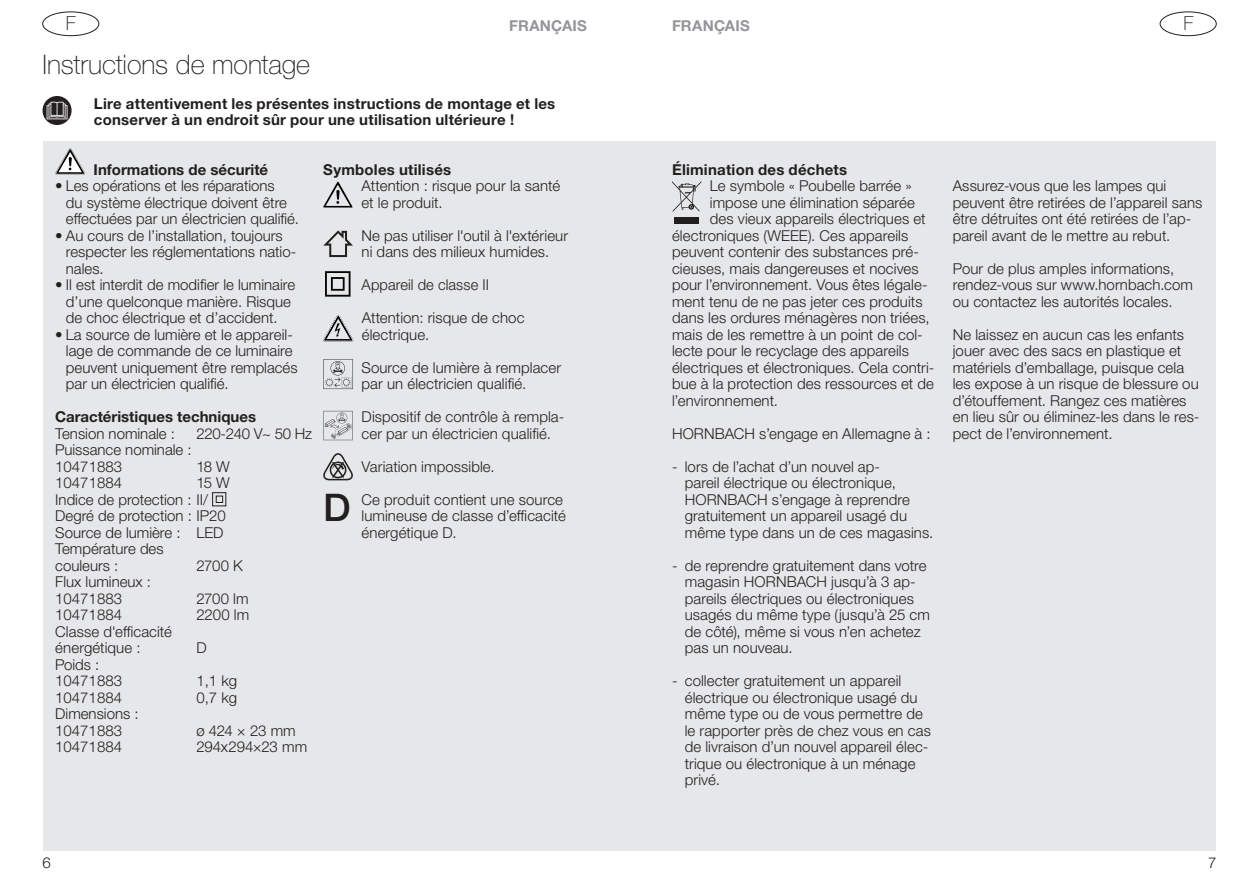
<style>
.page{position:relative;width:1259px;height:893px;background:#fff}
.page>*{position:absolute;margin:0;border:0;box-sizing:border-box;transform-origin:0 0}
.t1{font:500 38.1px "Helvetica Neue LTW1 G";color:#231f20}
.t2{font:100 27px "Helvetica Neue LTW1 G";letter-spacing:-.005em;color:#231f20}
.t3{font:100 19.5px "Helvetica Neue LTW1 G";color:#231f20}
.t4{font:300 15px/16.5px "Helvetica Neue LTW1 G";letter-spacing:.005em;color:#231f20}
.t5{font:700 15px/16.5px "Helvetica Neue LTW1 G";letter-spacing:.015em;color:#231f20}
.t6{font:700 15px "Helvetica Neue LTW1 G";letter-spacing:.015em;color:#939598}
.t7{font:300 15px "Helvetica Neue LTW1 G";letter-spacing:-.02em;color:#231f20}
.s1{font-weight:300}
.s2{font-weight:700}
</style>
<div class="page">
<div style="left:43px;top:12px;width:56px;height:24px;border:1px solid #231f20;border-radius:50%"></div>
<div style="left:43px;top:142px;width:586px;height:709px;background:#e6e7e9"></div>
<svg style="left:43px;top:96px;width:29px;height:29px"></svg>
<svg style="left:47px;top:102px;width:20px;height:17px"></svg>
<svg style="left:55px;top:149px;width:30px;height:26px"></svg>
<div style="left:212px;top:492px;width:14px;height:14px;border:1px solid #231f20"></div>
<div style="left:216px;top:496px;width:7px;height:7px;border:1px solid #231f20"></div>
<svg style="left:323px;top:182px;width:29px;height:26px"></svg>
<svg style="left:323px;top:230px;width:30px;height:27px"></svg>
<svg style="left:323px;top:315px;width:30px;height:26px"></svg>
<svg style="left:323px;top:359px;width:30px;height:30px"></svg>
<svg style="left:323px;top:411px;width:30px;height:29px"></svg>
<svg style="left:323px;top:453px;width:30px;height:27px"></svg>
<svg style="left:325px;top:271px;width:25px;height:26px"></svg>
<div style="left:1160px;top:12px;width:56px;height:24px;border:1px solid #231f20;border-radius:50%"></div>
<div style="left:629px;top:142px;width:587px;height:709px;background:#e6e7e9"></div>
<svg style="left:672px;top:181px;width:29px;height:31px"></svg>
<div style="left:674px;top:218px;width:25px;height:6px;background:#231f20"></div>
<p class="t3" style="left:66px;top:12px;width:12px">F</p>
<p class="t6" style="left:509px;top:16px;width:79px">FRANÇAIS</p>
<p class="t2" style="left:43px;top:49px;width:269px">Instructions de montage</p>
<p class="t5" style="left:94px;top:95px;width:463px">Lire attentivement les présentes instructions de montage et les conserver à un endroit sûr pour une utilisation ultérieure !</p>
<p class="t5" style="left:94px;top:161px;width:176px">Informations de sécurité</p>
<p class="t4" style="left:66px;top:177px;width:235px;text-indent:-11px">• Les opérations et les réparations<br>du système électrique doivent être effectuées par un électricien qualifié.</p>
<p class="t4" style="left:66px;top:227px;width:232px;text-indent:-11px">• Au cours de l’installation, toujours respecter les réglementations natio&shy;nales.</p>
<p class="t4" style="left:55px;top:276px;width:241px;text-align:center">• Il est interdit de modifier le luminaire d’une quelconque manière. Risque de choc électrique et d’accident.</p>
<p class="t4" style="left:66px;top:326px;width:233px;text-indent:-11px">• La source de lumière et le appareil&shy;lage de commande de ce luminaire peuvent uniquement être remplacés par un électricien qualifié.</p>
<p class="t5" style="left:55px;top:408px;width:202px">Caractéristiques techniques<br><span class="s1">Tension nominale :</span></p>
<p class="t4" style="left:361px;top:161px;width:200px;text-indent:-38px"><span class="s2">Symboles utilisés<br></span>Attention : risque pour la santé et le produit.</p>
<p class="t4" style="left:361px;top:227px;width:208px">Ne pas utiliser l'outil à l'extérieur ni dans des milieux humides.</p>
<p class="t4" style="left:361px;top:276px;width:129px">Appareil de classe II</p>
<p class="t4" style="left:362px;top:309px;width:164px">Attention: risque de choc électrique.</p>
<p class="t4" style="left:361px;top:359px;width:201px">Source de lumière à remplacer par un électricien qualifié.</p>
<p class="t4" style="left:361px;top:408px;width:204px">Dispositif de contrôle à rempla&shy;cer par un électricien qualifié.</p>
<p class="t4" style="left:361px;top:458px;width:135px">Variation impossible.</p>
<p class="t1" style="left:323px;top:485px;width:29px">D</p>
<p class="t4" style="left:361px;top:491px;width:206px">Ce produit contient une source lumineuse de classe d’efficacité énergétique D.</p>
<p class="t7" style="left:196px;top:424px;width:117px">220-240 V~ 50 Hz</p>
<p class="t4" style="left:55px;top:441px;width:138px">Puissance nominale :<br>10471883</p>
<p class="t4" style="left:196px;top:458px;width:35px">18 W</p>
<p class="t4" style="left:55px;top:474px;width:176px;text-indent:141px">15 W<br>Indice de protection : II/<br>Degré de protection : IP20<br>Source de lumière : LED<br>Température des<br>couleurs :</p>
<p class="t4" style="left:55px;top:474px;width:68px">10471884</p>
<p class="t4" style="left:196px;top:557px;width:48px">2700 K</p>
<p class="t4" style="left:55px;top:573px;width:97px">Flux lumineux :<br>10471883</p>
<p class="t4" style="left:196px;top:590px;width:54px">2700 lm</p>
<p class="t4" style="left:55px;top:606px;width:68px">10471884</p>
<p class="t4" style="left:196px;top:606px;width:54px">2200 lm</p>
<p class="t4" style="left:55px;top:623px;width:118px">Classe d'efficacité énergétique :</p>
<p class="t4" style="left:196px;top:639px;width:12px">D</p>
<p class="t4" style="left:55px;top:656px;width:68px">Poids :<br>10471883<br>10471884</p>
<p class="t4" style="left:55px;top:705px;width:85px">Dimensions :<br>10471883</p>
<p class="t4" style="left:196px;top:672px;width:42px">1,1 kg<br>0,7 kg</p>
<p class="t4" style="left:196px;top:722px;width:101px">ø 424 × 23 mm</p>
<p class="t4" style="left:55px;top:738px;width:68px">10471884</p>
<p class="t4" style="left:196px;top:738px;width:112px">294x294×23 mm</p>
<p class="t4" style="left:43px;top:854px;width:10px">6</p>
<p class="t6" style="left:672px;top:16px;width:79px">FRANÇAIS</p>
<p class="t3" style="left:1183px;top:12px;width:12px">F</p>
<p class="t5" style="left:672px;top:161px;width:177px">Élimination des déchets</p>
<p class="t4" style="left:710px;top:177px;width:204px">Le symbole « Poubelle barrée »</p>
<p class="t4" style="left:710px;top:194px;width:207px">impose une élimination séparée</p>
<p class="t4" style="left:710px;top:210px;width:217px">des vieux appareils électriques et</p>
<p class="t4" style="left:672px;top:227px;width:238px">électroniques (WEEE). Ces appareils</p>
<p class="t4" style="left:672px;top:243px;width:248px">peuvent contenir des substances pré-</p>
<p class="t4" style="left:672px;top:260px;width:248px">cieuses, mais dangereuses et nocives</p>
<p class="t4" style="left:672px;top:276px;width:257px">pour l’environnement. Vous êtes légale-</p>
<p class="t4" style="left:672px;top:293px;width:252px">ment tenu de ne pas jeter ces produits</p>
<p class="t4" style="left:672px;top:309px;width:259px">dans les ordures ménagères non triées,</p>
<p class="t4" style="left:672px;top:326px;width:252px">mais de les remettre à un point de col-</p>
<p class="t4" style="left:672px;top:342px;width:238px">lecte pour le recyclage des appareils</p>
<p class="t4" style="left:672px;top:359px;width:264px">électriques et électroniques. Cela contri-</p>
<p class="t4" style="left:672px;top:375px;width:263px">bue à la protection des ressources et de</p>
<p class="t4" style="left:672px;top:392px;width:107px">l’environnement.</p>
<p class="t4" style="left:672px;top:425px;width:260px">HORNBACH s’engage en Allemagne à :</p>
<p class="t4" style="left:685px;top:458px;width:250px;text-indent:-13px">- lors de l’achat d’un nouvel ap-<br>pareil électrique ou électronique, HORNBACH s’engage à reprendre gratuitement un appareil usagé du même type dans un de ces magasins.</p>
<p class="t4" style="left:685px;top:557px;width:247px;text-indent:-13px">- de reprendre gratuitement dans votre magasin HORNBACH jusqu’à 3 ap&shy;pareils électriques ou électroniques usagés du même type (jusqu’à 25 cm de côté), même si vous n’en achetez pas un nouveau.</p>
<p class="t4" style="left:685px;top:672px;width:248px;text-indent:-13px">- collecter gratuitement un appareil électrique ou électronique usagé du même type ou de vous permettre de le rapporter près de chez vous en cas de livraison d’un nouvel appareil élec&shy;trique ou électronique à un ménage privé.</p>
<p class="t4" style="left:952px;top:177px;width:251px">Assurez-vous que les lampes qui peuvent être retirées de l’appareil sans être détruites ont été retirées de l’ap&shy;pareil avant de le mettre au rebut.</p>
<p class="t4" style="left:952px;top:260px;width:242px">Pour de plus amples informations, rendez-vous sur www.hornbach.com ou contactez les autorités locales.</p>
<p class="t4" style="left:952px;top:326px;width:248px">Ne laissez en aucun cas les enfants jouer avec des sacs en plastique et matériels d’emballage, puisque cela les expose à un risque de blessure ou d’étouffement. Rangez ces matières en lieu sûr ou éliminez-les dans le res&shy;pect de l’environnement.</p>
<p class="t4" style="left:1208px;top:854px;width:10px">7</p>
</div>
